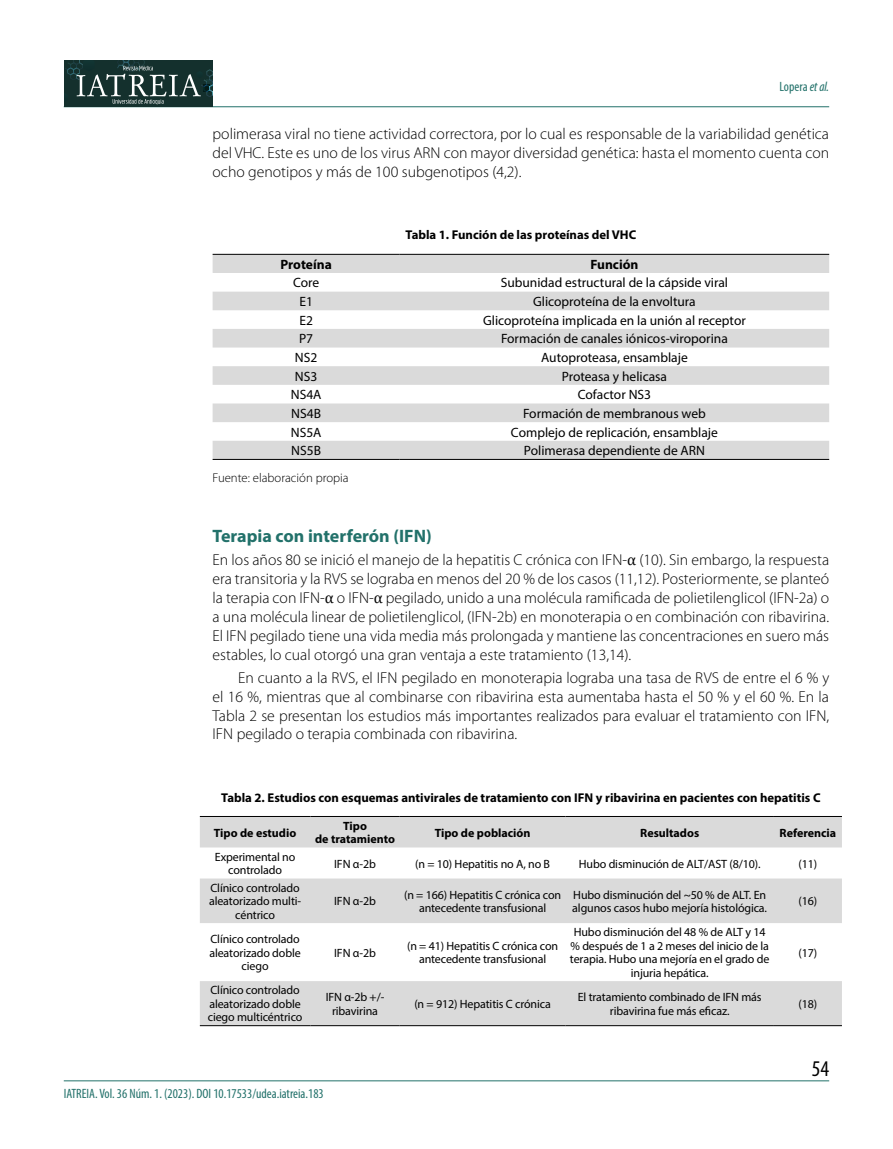
<style>
.page{position:relative;width:893px;height:1149px;background:#fff}
.page>*{position:absolute;margin:0;border:0;box-sizing:border-box;transform-origin:0 0}
.t1{font:condensed 22.5px "Myriad Pro";color:#000}
.t2{font:700 18px "Myriad Pro";color:#22716a}
.t3{font:300 15.75px/18.9px "Myriad Pro";color:#000;text-align:justify}
.t4{font:13.5px "Myriad Pro";color:#000}
.t5{font:condensed 13.5px "Myriad Pro";color:#22716a}
.t6{font:700 13.5px "Myriad Pro";color:#000}
.t7{font:700 12.75px "Myriad Pro";color:#000}
.t8{font:300 12.75px "Myriad Pro";color:#000}
.t9{font:12px/13.5px "Myriad Pro";letter-spacing:-.01em;color:#000;text-align:center}
.t10{font:700 12px/13.5px "Myriad Pro";color:#000;text-align:center}
.s1{font-style:italic}
.s2{font-family:"Cambria Math";font-weight:400}
</style>
<div class="page">
<hr style="left:64px;top:106px;width:765px;height:1px;background:#22716a">
<hr style="left:64px;top:1080px;width:765px;height:1px;background:#22716a">
<div style="left:64px;top:61px;width:149px;height:46px;background:#14302d"></div>
<svg style="left:65px;top:61px;width:148px;height:43px"></svg>
<svg style="left:213px;top:255px;width:616px;height:204px;fill:#dadada"></svg>
<hr style="left:213px;top:254px;width:187px;height:1px;background:#000">
<hr style="left:400px;top:254px;width:429px;height:1px;background:#000">
<hr style="left:213px;top:459px;width:187px;height:1px;background:#000">
<hr style="left:400px;top:459px;width:429px;height:1px;background:#000">
<svg style="left:200px;top:816px;width:642px;height:208px;fill:#dadada"></svg>
<hr style="left:200px;top:815px;width:110px;height:1px;background:#000">
<hr style="left:310px;top:815px;width:90px;height:1px;background:#000">
<hr style="left:400px;top:815px;width:166px;height:1px;background:#000">
<hr style="left:566px;top:815px;width:208px;height:1px;background:#000">
<hr style="left:774px;top:815px;width:68px;height:1px;background:#000">
<hr style="left:200px;top:1024px;width:110px;height:1px;background:#000">
<hr style="left:310px;top:1024px;width:90px;height:1px;background:#000">
<hr style="left:400px;top:1024px;width:166px;height:1px;background:#000">
<hr style="left:566px;top:1024px;width:208px;height:1px;background:#000">
<hr style="left:774px;top:1024px;width:68px;height:1px;background:#000">
<p class="t5" style="left:779px;top:78px;width:51px">Lopera <span class="s1">et al.</span></p>
<p class="t3" style="left:213px;top:125px;width:618px">polimerasa viral no tiene actividad correctora, por lo cual es responsable de la variabilidad genética del VHC. Este es uno de los virus ARN con mayor diversidad genética: hasta el momento cuenta con ocho genotipos y más de 100 subgenotipos (4,2).</p>
<p class="t7" style="left:405px;top:227px;width:232px">Tabla 1. Función de las proteínas del VHC</p>
<p class="t6" style="left:280px;top:255px;width:53px">Proteína</p>
<p class="t6" style="left:590px;top:255px;width:50px">Función</p>
<p class="t4" style="left:293px;top:274px;width:28px">Core</p>
<p class="t4" style="left:501px;top:274px;width:229px">Subunidad estructural de la cápside viral</p>
<p class="t4" style="left:299px;top:293px;width:15px">E1</p>
<p class="t4" style="left:533px;top:293px;width:164px">Glicoproteína de la envoltura</p>
<p class="t4" style="left:299px;top:312px;width:15px">E2</p>
<p class="t4" style="left:483px;top:312px;width:264px">Glicoproteína implicada en la unión al receptor</p>
<p class="t4" style="left:299px;top:330px;width:16px">P7</p>
<p class="t4" style="left:501px;top:330px;width:228px">Formación de canales iónicos-viroporina</p>
<p class="t4" style="left:295px;top:349px;width:24px">NS2</p>
<p class="t4" style="left:541px;top:349px;width:148px">Autoproteasa, ensamblaje</p>
<p class="t4" style="left:295px;top:367px;width:24px">NS3</p>
<p class="t4" style="left:562px;top:367px;width:107px">Proteasa y helicasa</p>
<p class="t4" style="left:291px;top:386px;width:32px">NS4A</p>
<p class="t4" style="left:578px;top:386px;width:75px">Cofactor NS3</p>
<p class="t4" style="left:291px;top:405px;width:31px">NS4B</p>
<p class="t4" style="left:523px;top:405px;width:184px">Formación de membranous web</p>
<p class="t4" style="left:291px;top:423px;width:32px">NS5A</p>
<p class="t4" style="left:511px;top:423px;width:208px">Complejo de replicación, ensamblaje</p>
<p class="t4" style="left:291px;top:442px;width:31px">NS5B</p>
<p class="t4" style="left:524px;top:442px;width:183px">Polimerasa dependiente de ARN</p>
<p class="t8" style="left:213px;top:470px;width:137px">Fuente: elaboración propia</p>
<p class="t2" style="left:213px;top:524px;width:221px">Terapia con interferón (IFN)</p>
<p class="t3" style="left:213px;top:550px;width:618px">En los años 80 se inició el manejo de la hepatitis C crónica con IFN-<span class="s2">α</span> (10). Sin embargo, la respuesta era transitoria y la RVS se lograba en menos del 20 % de los casos (11,12). Posteriormente, se planteó la terapia con IFN-<span class="s2">α</span> o IFN-<span class="s2">α</span> pegilado, unido a una molécula ramificada de polietilenglicol (IFN-2a) o a una molécula linear de polietilenglicol, (IFN-2b) en monoterapia o en combinación con ribavirina.<br>El IFN pegilado tiene una vida media más prolongada y mantiene las concentraciones en suero más estables, lo cual otorgó una gran ventaja a este tratamiento (13,14).</p>
<p class="t3" style="left:213px;top:668px;width:618px;text-indent:26px">En cuanto a la RVS, el IFN pegilado en monoterapia lograba una tasa de RVS de entre el 6 % y el 16 %, mientras que al combinarse con ribavirina esta aumentaba hasta el 50 % y el 60 %. En la Tabla 2 se presentan los estudios más importantes realizados para evaluar el tratamiento con IFN, IFN pegilado o terapia combinada con ribavirina.</p>
<p class="t7" style="left:221px;top:788px;width:601px">Tabla 2. Estudios con esquemas antivirales de tratamiento con IFN y ribavirina en pacientes con hepatitis C</p>
<p class="t10" style="left:214px;top:825px;width:84px">Tipo de estudio</p>
<p class="t10" style="left:315px;top:818px;width:81px">Tipo<br>de tratamiento</p>
<p class="t10" style="left:435px;top:825px;width:97px">Tipo de población</p>
<p class="t10" style="left:640px;top:825px;width:60px">Resultados</p>
<p class="t10" style="left:780px;top:825px;width:58px">Referencia</p>
<p class="t9" style="left:215px;top:849px;width:82px">Experimental no controlado</p>
<p class="t9" style="left:334px;top:856px;width:43px">IFN α-2b</p>
<p class="t9" style="left:415px;top:856px;width:136px">(n = 10) Hepatitis no A, no B</p>
<p class="t9" style="left:579px;top:856px;width:183px">Hubo disminución de ALT/AST (8/10).</p>
<p class="t9" style="left:798px;top:856px;width:20px">(11)</p>
<p class="t9" style="left:209px;top:880px;width:94px">Clínico controlado aleatorizado multi&shy;céntrico</p>
<p class="t9" style="left:334px;top:894px;width:43px">IFN α-2b</p>
<p class="t9" style="left:404px;top:887px;width:159px">(n = 166) Hepatitis C crónica con antecedente transfusional</p>
<p class="t9" style="left:572px;top:887px;width:196px;text-align:left">Hubo disminución del ~50 % de ALT. En algunos casos hubo mejoría histológica.</p>
<p class="t9" style="left:798px;top:894px;width:20px">(16)</p>
<p class="t9" style="left:209px;top:931px;width:93px">Clínico controlado aleatorizado doble ciego</p>
<p class="t9" style="left:334px;top:945px;width:43px">IFN α-2b</p>
<p class="t9" style="left:407px;top:938px;width:153px">(n = 41) Hepatitis C crónica con antecedente transfusional</p>
<p class="t9" style="left:570px;top:925px;width:201px">Hubo disminución del 48 % de ALT y 14 % después de 1 a 2 meses del inicio de la terapia. Hubo una mejoría en el grado de injuria hepática.</p>
<p class="t9" style="left:798px;top:945px;width:20px">(17)</p>
<p class="t9" style="left:208px;top:983px;width:96px;text-align:left">Clínico controlado aleatorizado doble ciego multicéntrico</p>
<p class="t9" style="left:326px;top:989px;width:60px">IFN α-2b +/- ribavirina</p>
<p class="t9" style="left:414px;top:996px;width:138px">(n = 912) Hepatitis C crónica</p>
<p class="t9" style="left:578px;top:989px;width:185px">El tratamiento combinado de IFN más ribavirina fue más eficaz.</p>
<p class="t9" style="left:798px;top:996px;width:20px">(18)</p>
<p class="t5" style="left:64px;top:1085px;width:261px">IATREIA. Vol. 36 Núm. 1. (2023). DOI 10.17533/udea.iatreia.183</p>
<h1 class="t1" style="left:812px;top:1054px;width:19px">54</h1>
</div>
